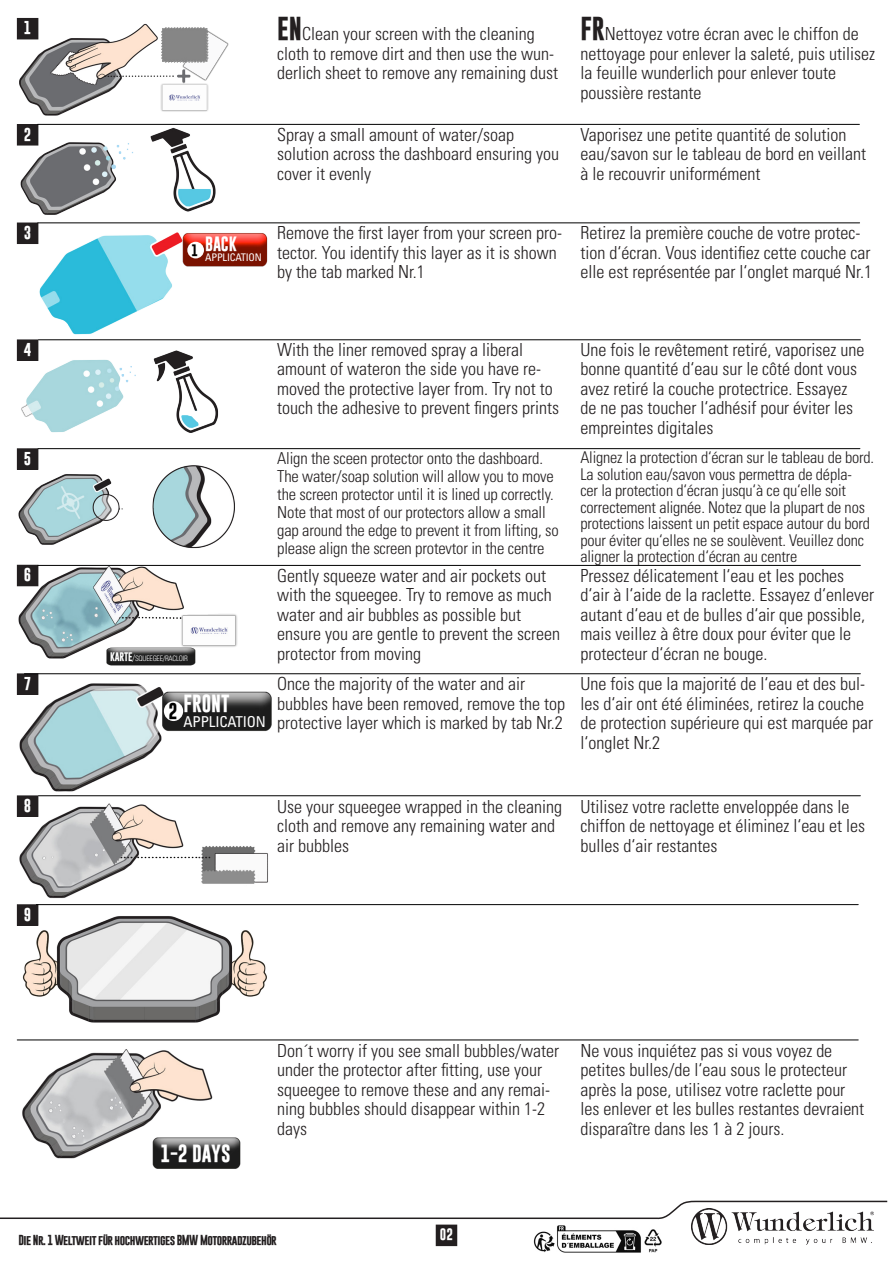
<style>
.page{position:relative;width:893px;height:1263px;background:#fff}
.page>*{position:absolute;margin:0;border:0;box-sizing:border-box;transform-origin:0 0}
.t1{font:300 condensed 18px/19.5px "Univers LT Std";color:#231f20}
.BU{font:700 18px "Gobold";color:#fff}
.t2{font:300 condensed 16.5px/18px "Univers LT Std";letter-spacing:-.01em;color:#231f20}
.t3{font:700 16.5px "Gobold";color:#000}
.t4{font:300 condensed 16.2px/16.5px "Univers LT Std";letter-spacing:-.01em;color:#231f20}
.BU-2{font:condensed 15px "Univers LT Std";letter-spacing:-.01em;color:#fff}
.BU-3{font:700 15px "Gobold";color:#fff}
.t5{font:700 13.5px "Gobold";color:#fff}
.t6{font:700 12px "Gobold";color:#fff}
.t7{font:700 12px "Gobold";color:#000}
.t8{font:700 10.5px "Gobold";letter-spacing:-.05em;color:#231f20}
.BU-4{font:condensed 10.5px "Univers LT Std";letter-spacing:-.02em;color:#fff}
.BU-5{font:300 condensed 7.5px "Univers LT Std";letter-spacing:-.03em;color:#fff}
.s1{font-family:"Gobold";font-weight:700;font-stretch:normal;font-size:24px}
.s2{font-family:"Gobold";font-weight:700;font-stretch:normal;font-size:9px}
.s3{font-size:9px}
</style>
<div class="page">
<svg style="left:0;top:1200px;width:888px;height:20px"></svg>
<img style="left:691px;top:1209px;width:182px;height:36px">
<div style="left:436px;top:1225px;width:21px;height:20px;background:#231f20"></div>
<div style="left:436px;top:1225px;width:21px;height:21px;border:1px solid #231f20"></div>
<img style="left:17px;top:18px;width:215px;height:415px">
<img style="left:17px;top:449px;width:222px;height:210px">
<img style="left:19px;top:674px;width:213px;height:118px">
<img style="left:19px;top:796px;width:251px;height:102px">
<img style="left:17px;top:905px;width:256px;height:135px">
<img style="left:22px;top:1049px;width:191px;height:110px">
<div style="left:17px;top:18px;width:21px;height:21px;background:#231f20"></div>
<div style="left:17px;top:125px;width:21px;height:20px;background:#231f20"></div>
<div style="left:17px;top:124px;width:21px;height:21px;border:1px solid #231f20"></div>
<div style="left:17px;top:223px;width:21px;height:21px;background:#231f20"></div>
<div style="left:17px;top:340px;width:21px;height:20px;background:#231f20"></div>
<div style="left:17px;top:340px;width:21px;height:21px;border:1px solid #231f20"></div>
<div style="left:17px;top:449px;width:21px;height:20px;background:#231f20"></div>
<div style="left:17px;top:448px;width:21px;height:22px;border:1px solid #231f20"></div>
<div style="left:17px;top:905px;width:21px;height:20px;background:#231f20"></div>
<div style="left:17px;top:904px;width:21px;height:22px;border:1px solid #231f20"></div>
<div style="left:17px;top:796px;width:21px;height:20px;background:#231f20"></div>
<div style="left:17px;top:795px;width:21px;height:22px;border:1px solid #231f20"></div>
<div style="left:17px;top:674px;width:21px;height:20px;background:#231f20"></div>
<div style="left:17px;top:673px;width:21px;height:22px;border:1px solid #231f20"></div>
<div style="left:17px;top:565px;width:21px;height:21px;background:#231f20"></div>
<hr style="left:38px;top:124px;width:821px;height:1px;background:#000">
<hr style="left:38px;top:223px;width:822px;height:1px;background:#000">
<hr style="left:38px;top:339px;width:822px;height:1px;background:#000">
<hr style="left:38px;top:448px;width:822px;height:1px;background:#000">
<hr style="left:24px;top:673px;width:836px;height:1px;background:#000">
<hr style="left:38px;top:795px;width:822px;height:1px;background:#000">
<hr style="left:36px;top:904px;width:822px;height:1px;background:#000">
<hr style="left:17px;top:1040px;width:841px;height:1px;background:#000">
<hr style="left:38px;top:565px;width:822px;height:1px;background:#000">
<img style="left:156px;top:676px;width:116px;height:61px">
<div style="left:164px;top:701px;width:19px;height:20px;background:#fff;border-radius:50%"></div>
<img style="left:155px;top:209px;width:122px;height:72px">
<div style="left:187px;top:242px;width:17px;height:16px;background:#fff;border-radius:50%"></div>
<img style="left:94px;top:622px;width:129px;height:59px">
<img style="left:145px;top:1121px;width:96px;height:48px">
<img style="left:533px;top:1225px;width:129px;height:28px">
<p class="t5" style="left:24px;top:19px;width:9px">1</p>
<p class="t5" style="left:24px;top:125px;width:9px">2</p>
<p class="t5" style="left:24px;top:224px;width:9px">3</p>
<p class="t5" style="left:24px;top:341px;width:9px">4</p>
<p class="t5" style="left:24px;top:449px;width:9px">5</p>
<p class="t5" style="left:24px;top:566px;width:9px">6</p>
<p class="t5" style="left:24px;top:675px;width:9px">7</p>
<p class="t5" style="left:24px;top:797px;width:9px">8</p>
<p class="t5" style="left:24px;top:905px;width:9px">9</p>
<p class="t1" style="left:277px;top:24px;width:282px"><span class="s1">EN</span>Clean your screen with the cleaning cloth to remove dirt and then use the wun&shy;derlich sheet to remove any remaining dust</p>
<p class="t1" style="left:580px;top:24px;width:296px"><span class="s1">FR</span>Nettoyez votre écran avec le chiffon de nettoyage pour enlever la saleté, puis utilisez la feuille wunderlich pour enlever toute poussière restante</p>
<p class="t1" style="left:277px;top:125px;width:283px">Spray a small amount of water/soap solution across the dashboard ensuring you cover it evenly</p>
<p class="t1" style="left:580px;top:125px;width:287px">Vaporisez une petite quantité de solution eau/savon sur le tableau de bord en veillant à le recouvrir uniformément</p>
<p class="t7" style="left:191px;top:242px;width:8px">1</p>
<p class="BU-3" style="left:205px;top:234px;width:33px">BACK</p>
<p class="BU-4" style="left:205px;top:251px;width:58px">APPLICATION</p>
<p class="t1" style="left:277px;top:223px;width:286px">Remove the first layer from your screen pro&shy;tector. You identify this layer as it is shown by the tab marked Nr.1</p>
<p class="t1" style="left:580px;top:223px;width:293px">Retirez la première couche de votre protec&shy;tion d‘écran. Vous identifiez cette couche car elle est représentée par l‘onglet marqué Nr.1</p>
<p class="BU-5" style="left:110px;top:654px;width:79px"><span class="s2">KARTE</span><span class="s3">/</span>SQUEEGEE/RACLOIR</p>
<p class="BU" style="left:183px;top:692px;width:48px">FRONT</p>
<p class="BU-2" style="left:183px;top:712px;width:84px">APPLICATION</p>
<p class="t3" style="left:168px;top:700px;width:11px">2</p>
<p class="t1" style="left:277px;top:340px;width:283px">With the liner removed spray a liberal amount of wateron the side you have re&shy;moved the protective layer from. Try not to touch the adhesive to prevent fingers prints</p>
<p class="t1" style="left:580px;top:340px;width:285px">Une fois le revêtement retiré, vaporisez une bonne quantité d‘eau sur le côté dont vous avez retiré la couche protectrice. Essayez de ne pas toucher l‘adhésif pour éviter les empreintes digitales</p>
<p class="t2" style="left:277px;top:449px;width:283px">Align the sceen protector onto the dashboard.<br>The water/soap solution will allow you to move the screen protector until it is lined up correctly.<br>Note that most of our protectors allow a small gap around the edge to prevent it from lifting, so please align the screen protevtor in the centre</p>
<p class="t4" style="left:580px;top:449px;width:295px">Alignez la protection d‘écran sur le tableau de bord.<br>La solution eau/savon vous permettra de dépla-<br>cer la protection d‘écran jusqu‘à ce qu‘elle soit correctement alignée. Notez que la plupart de nos protections laissent un petit espace autour du bord pour éviter qu‘elles ne se soulèvent. Veuillez donc aligner la protection d‘écran au centre</p>
<p class="t1" style="left:277px;top:566px;width:284px">Gently squeeze water and air pockets out with the squeegee. Try to remove as much water and air bubbles as possible but ensure you are gentle to prevent the screen protector from moving</p>
<p class="t1" style="left:580px;top:566px;width:295px">Pressez délicatement l‘eau et les poches d‘air à l‘aide de la raclette. Essayez d‘enlever autant d‘eau et de bulles d‘air que possible, mais veillez à être doux pour éviter que le protecteur d‘écran ne bouge.</p>
<p class="t1" style="left:277px;top:674px;width:289px">Once the majority of the water and air bubbles have been removed, remove the top protective layer which is marked by tab Nr.2</p>
<p class="t1" style="left:580px;top:674px;width:294px">Une fois que la majorité de l‘eau et des bul&shy;les d‘air ont été éliminées, retirez la couche de protection supérieure qui est marquée par l‘onglet Nr.2</p>
<p class="t1" style="left:277px;top:797px;width:286px">Use your squeegee wrapped in the cleaning cloth and remove any remaining water and air bubbles</p>
<p class="t1" style="left:580px;top:797px;width:286px">Utilisez votre raclette enveloppée dans le chiffon de nettoyage et éliminez l‘eau et les bulles d‘air restantes</p>
<p class="BU" style="left:161px;top:1141px;width:72px">1-2 DAYS</p>
<p class="t1" style="left:277px;top:1041px;width:283px">Don´t worry if you see small bubbles/water under the protector after fitting, use your squeegee to remove these and any remai&shy;ning bubbles should disappear within 1-2 days</p>
<p class="t1" style="left:580px;top:1041px;width:285px">Ne vous inquiétez pas si vous voyez de petites bulles/de l‘eau sous le protecteur après la pose, utilisez votre raclette pour les enlever et les bulles restantes devraient disparaître dans les 1 à 2 jours.</p>
<p class="t8" style="left:18px;top:1233px;width:260px">Die Nr. 1 Weltweit für hochwertiges BMW Motorradzubehör</p>
<p class="t6" style="left:440px;top:1227px;width:15px">02</p>
</div>
